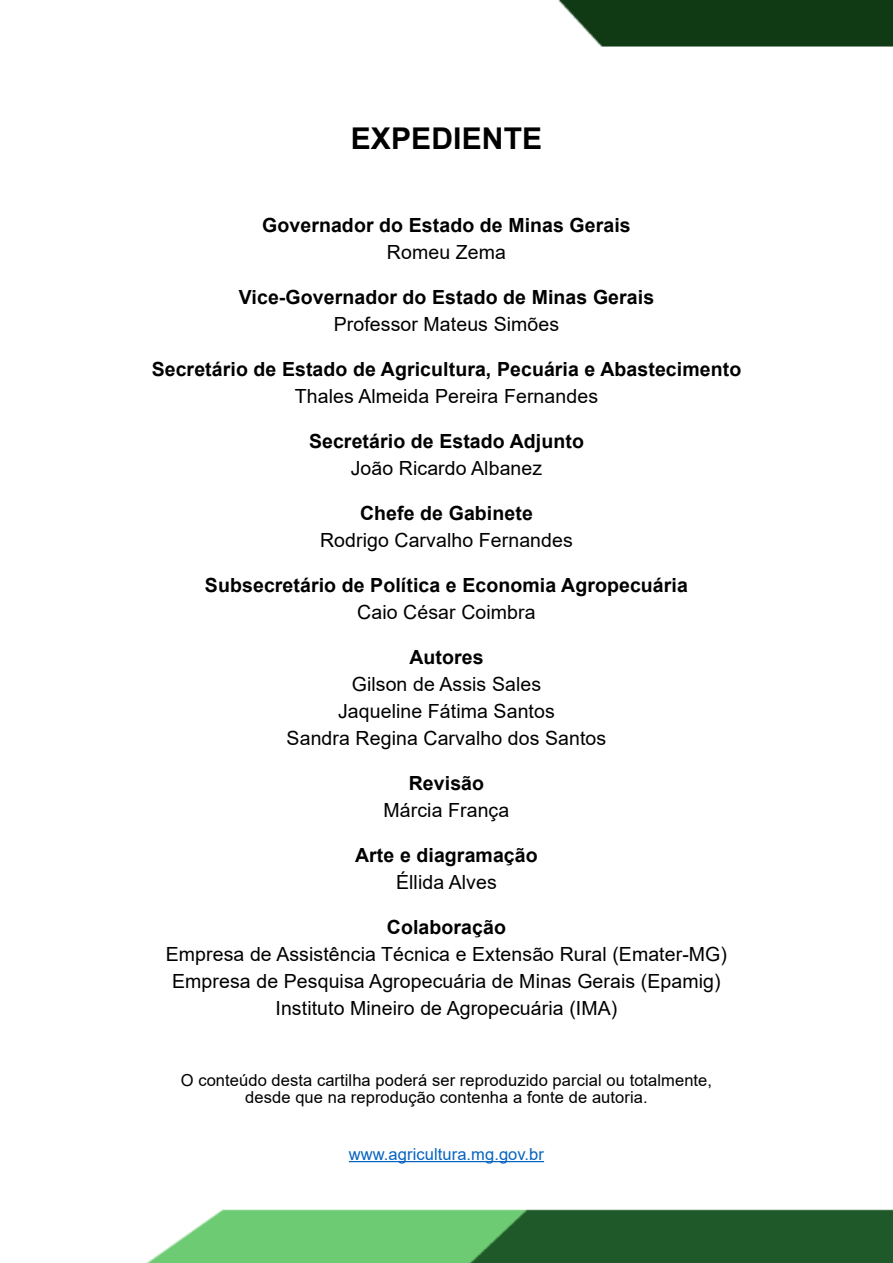
<style>
.page{position:relative;width:893px;height:1263px;background:#fff}
.page>*{position:absolute;margin:0;border:0;box-sizing:border-box;transform-origin:0 0}
.t1{font:700 30px "Arial";letter-spacing:.005em;color:#000}
.t2{font:19.5px/27px "Arial";letter-spacing:.005em;color:#000;text-align:center}
.t3{font:700 19.5px "Arial";letter-spacing:.005em;color:#000}
.t4{font:16.5px/17.9px "Arial";letter-spacing:.005em;color:#000;text-align:center}
.t5{font:16.5px "Arial";letter-spacing:.005em;color:#0563c1}
</style>
<div class="page">
<img style="left:146px;top:0;width:747px;height:1263px">
<hr style="left:349px;top:1161px;width:195px;height:1px;background:#0563c1">
<div style="left:432px;top:1214px;width:33px;height:22px;background:#6dcc73"></div>
<h1 class="t1" style="left:351px;top:118px;width:193px">EXPEDIENTE</h1>
<p class="t3" style="left:262px;top:212px;width:370px">Governador do Estado de Minas Gerais</p>
<p class="t2" style="left:387px;top:239px;width:120px">Romeu Zema</p>
<p class="t3" style="left:239px;top:284px;width:417px">Vice-Governador do Estado de Minas Gerais</p>
<p class="t2" style="left:334px;top:311px;width:227px">Professor Mateus Simões</p>
<p class="t3" style="left:152px;top:356px;width:591px">Secretário de Estado de Agricultura, Pecuária e Abastecimento</p>
<p class="t2" style="left:295px;top:383px;width:305px">Thales Almeida Pereira Fernandes</p>
<p class="t3" style="left:309px;top:428px;width:276px">Secretário de Estado Adjunto</p>
<p class="t2" style="left:351px;top:455px;width:193px">João Ricardo Albanez</p>
<p class="t3" style="left:360px;top:500px;width:174px">Chefe de Gabinete</p>
<p class="t2" style="left:320px;top:527px;width:254px">Rodrigo Carvalho Fernandes</p>
<p class="t3" style="left:205px;top:572px;width:484px">Subsecretário de Política e Economia Agropecuária</p>
<p class="t2" style="left:357px;top:599px;width:180px">Caio César Coimbra</p>
<p class="t3" style="left:409px;top:644px;width:76px">Autores</p>
<p class="t2" style="left:287px;top:671px;width:321px">Gilson de Assis Sales<br>Jaqueline Fátima Santos<br>Sandra Regina Carvalho dos Santos</p>
<p class="t3" style="left:409px;top:770px;width:77px">Revisão</p>
<p class="t2" style="left:384px;top:797px;width:127px">Márcia França</p>
<p class="t3" style="left:355px;top:842px;width:184px">Arte e diagramação</p>
<p class="t2" style="left:396px;top:869px;width:102px">Éllida Alves</p>
<p class="t3" style="left:387px;top:914px;width:121px">Colaboração</p>
<p class="t2" style="left:166px;top:941px;width:563px">Empresa de Assistência Técnica e Extensão Rural (Emater-MG)<br>Empresa de Pesquisa Agropecuária de Minas Gerais (Epamig)<br>Instituto Mineiro de Agropecuária (IMA)</p>
<p class="t4" style="left:181px;top:1071px;width:533px">O conteúdo desta cartilha poderá ser reproduzido parcial ou totalmente, desde que na reprodução contenha a fonte de autoria.</p>
<p class="t5" style="left:349px;top:1143px;width:197px">www.agricultura.mg.gov.br</p>
</div>
